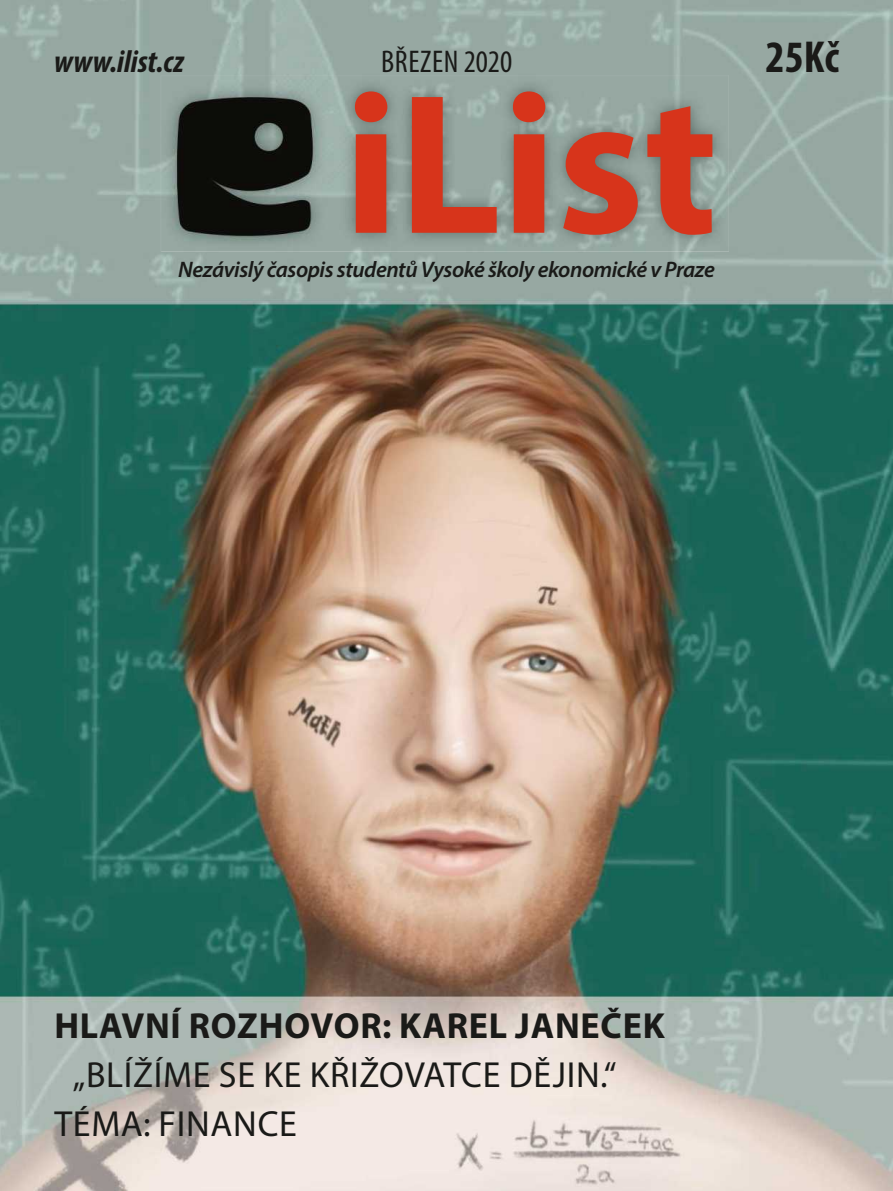
<style>
.page{position:relative;width:893px;height:1191px;background:#fff}
.page>*{position:absolute;margin:0;border:0;box-sizing:border-box;transform-origin:0 0}
.t1{font:700 201.3px "Myriad Pro";color:#d7341b}
.t2{font:700 condensed 45px "Myriad Pro";color:#1a1a18}
.t3{font:36.3px/49.1px "Myriad Pro";letter-spacing:.02em;color:#1a1a18}
.t4{font:700 36.3px "Myriad Pro";letter-spacing:.02em;color:#1a1a18}
.t5{font:italic 700 condensed 31.5px "Myriad Pro";color:#1a1a18}
.t6{font:condensed 31.5px "Myriad Pro";letter-spacing:.02em;color:#1a1a18}
.t7{font:italic 600 22.5px "Myriad Pro";letter-spacing:-.02em;color:#1a1a18}
</style>
<div class="page">
<img style="left:0;top:0;width:893px;height:1191px">
<h3 class="t5" style="left:54px;top:42px;width:131px">www.ilist.cz</h3>
<h3 class="t6" style="left:381px;top:42px;width:133px">BŘEZEN 2020</h3>
<h2 class="t2" style="left:766px;top:29px;width:75px">25Kč</h2>
<h1 class="t1" style="left:343px;top:34px;width:376px">iList</h1>
<p class="t7" style="left:178px;top:255px;width:538px">Nezávislý časopis studentů Vysoké školy ekonomické v Praze</p>
<h3 class="t4" style="left:54px;top:1001px;width:612px">HLAVNÍ ROZHOVOR: KAREL JANEČEK</h3>
<h3 class="t3" style="left:54px;top:1049px;width:564px;text-indent:18px">„BLÍŽÍME SE KE KŘIŽOVATCE DĚJIN.“<br>TÉMA: FINANCE</h3>
</div>
